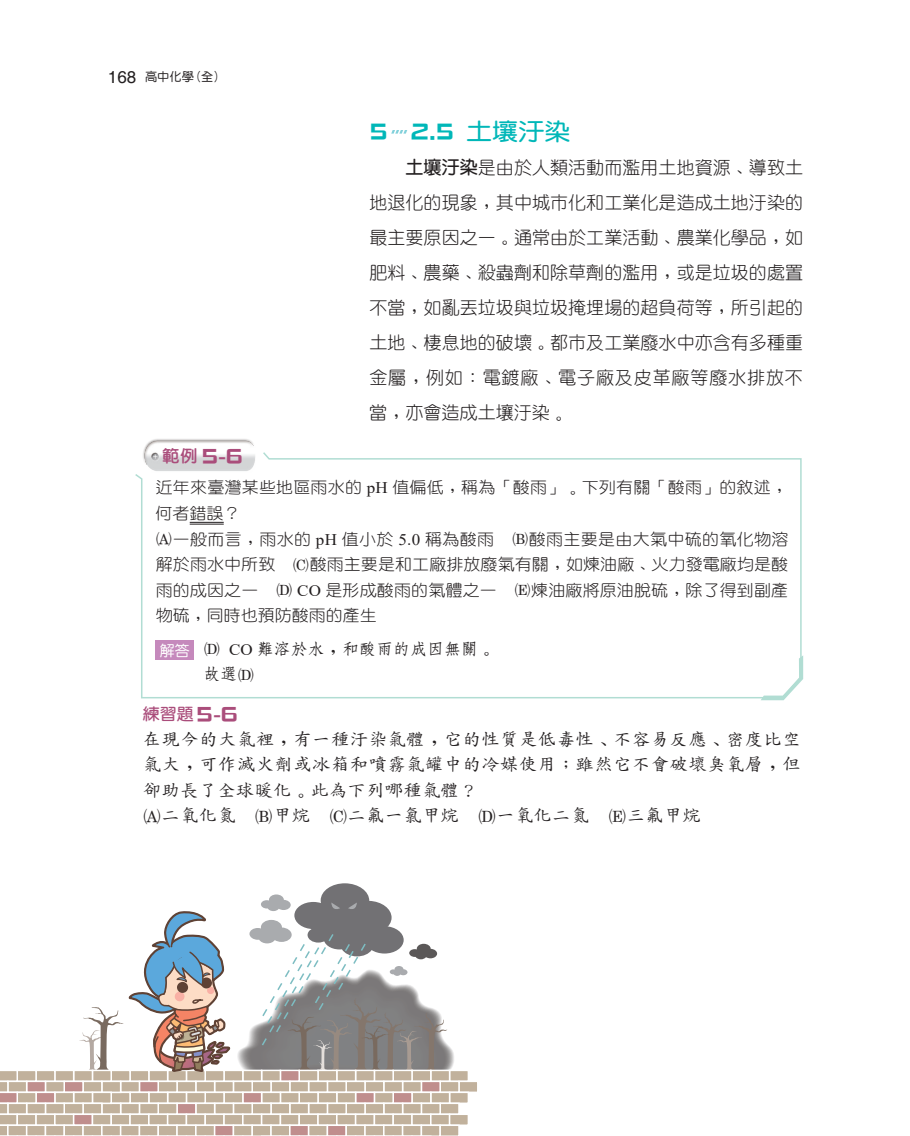
<style>
.page{position:relative;width:910px;height:1136px;background:#fff}
.page>*{position:absolute;margin:0;border:0;box-sizing:border-box;transform-origin:0 0}
.t1{font:26.55px "DF Zong Yi Std W5";color:#00b7b8}
.t2{font:24.45px "DF Zong Yi Std W5";color:#aa4d7b}
.t3{font:18px/35.1px "DF Yuan Std W3";color:#231f20;text-align:justify}
.t4{font:500 17.7px/25.5px "AR Std Kai B5";letter-spacing:.01em;color:#231f20;scale:1.05 1}
.t5{font:16.2px/25.5px "DF Yuan Std W3";letter-spacing:.01em;color:#231f20;scale:1.05 1}
.t6{font:700 16.2px/25.5px "AR Fang Song B5";color:#231f20;scale:1.05 1}
.t7{font:700 16.2px "AR Yuan B5";color:#aa4d7b;scale:1.05 1}
.t8{font:14.85px "DF Yuan Std W5";color:#fff}
.t9{font:12.15px "DF Yuan Std W5";color:#231f20}
.s1{font-family:"Helvetica";font-size:16.95px}
.s2{font-family:"DF Yuan Std W7";font-size:24px}
.s3{font-family:"AR Yuan B5";font-weight:700}
.s4{font-family:"AR Yuan B5";font-weight:300}
.s5{font-family:"HL20"}
.s6{font-family:"AR Yuan B5";font-weight:800;font-size:16.2px}
.s7{font-family:"Times New Roman"}
.s8{font-family:"HL07"}
.s9{font-family:"HL07";font-weight:400}
.s10{font-family:"Times New Roman";font-weight:400}
.s11{font-family:"HL20";font-weight:400}
.s12{font-family:"DF Zong Yi Std W5";font-weight:400;font-size:24.45px}
</style>
<div class="page">
<svg style="left:761px;top:699px;width:24px;height:1px"></svg>
<img style="left:144px;top:439px;width:110px;height:11px">
<svg style="left:135px;top:450px;width:668px;height:249px"></svg>
<hr style="left:190px;top:522px;width:34px;height:1px;background:#231f20">
<hr style="left:190px;top:524px;width:34px;height:1px;background:#231f20">
<svg style="left:156px;top:640px;width:38px;height:19px"></svg>
<div style="left:450px;top:1070px;width:18px;height:11px;background:#c1b19c"></div>
<div style="left:449px;top:1069px;width:20px;height:12px;border:2px solid #fff"></div>
<div style="left:459px;top:1081px;width:19px;height:11px;background:#c1b19c"></div>
<div style="left:458px;top:1080px;width:20px;height:12px;border:2px solid #fff"></div>
<div style="left:450px;top:1092px;width:18px;height:11px;background:#c1b19c"></div>
<div style="left:449px;top:1091px;width:20px;height:12px;border:2px solid #fff"></div>
<div style="left:450px;top:1114px;width:18px;height:11px;background:#c1b19c"></div>
<div style="left:449px;top:1113px;width:20px;height:12px;border:2px solid #fff"></div>
<svg style="left:0;top:883px;width:460px;height:253px"></svg>
<svg style="left:391px;top:130px;width:16px;height:4px"></svg>
<p class="t9" style="left:108px;top:70px;width:117px"><span class="s1">168</span> 高中化學（全）</p>
<h1 class="t1" style="left:369px;top:116px;width:203px">5 2.5 <span class="s2">土壤汙染</span></h1>
<p class="t3" style="left:369px;top:149px;width:435px;text-indent:36px"><span class="s3">土壤汙染</span>是由於人類活動而濫用土地資源<span class="s4">﹑</span>導致土地退化的現象<span class="s4">﹐</span>其中城市化和工業化是造成土地汙染的最主要原因之一<span class="s5">.</span>通常由於工業活動<span class="s4">﹑</span>農業化學品<span class="s4">﹐</span>如肥料<span class="s4">﹑</span>農藥<span class="s4">﹑</span>殺蟲劑和除草劑的濫用<span class="s4">﹐</span>或是垃圾的處置不當<span class="s4">﹐</span>如亂丟垃圾與垃圾掩埋場的超負荷等<span class="s4">﹐</span>所引起的土地<span class="s4">﹑</span>棲息地的破壞<span class="s5">.</span>都市及工業廢水中亦含有多種重金屬<span class="s4">﹐</span>例如：電鍍廠<span class="s4">﹑</span>電子廠及皮革廠等廢水排放不當<span class="s4">﹐</span>亦會造成土壤汙染<span class="s5">.</span></p>
<h2 class="t2" style="left:163px;top:442px;width:82px"><span class="s6">範例</span> 5-6</h2>
<p class="t5" style="left:156px;top:474px;width:604px">近年來臺灣某些地區雨水的 <span class="s7">pH</span> 值偏低<span class="s4">﹐</span>稱為「酸雨」<span class="s5">.</span>下列有關「酸雨」的敘述<span class="s4">﹐</span>何者錯誤？<br><span class="s8">A</span>一般而言<span class="s4">﹐</span>雨水的 <span class="s7">pH</span> 值小於 <span class="s7">5.0</span> 稱為酸雨 <span class="s8">B</span>酸雨主要是由大氣中硫的氧化物溶解於雨水中所致 <span class="s8">C</span>酸雨主要是和工廠排放廢氣有關<span class="s4">﹐</span>如煉油廠<span class="s4">﹑</span>火力發電廠均是酸雨的成因之一 <span class="s8">D</span> <span class="s7">CO</span> 是形成酸雨的氣體之一 <span class="s8">E</span>煉油廠將原油脫硫<span class="s4">﹐</span>除了得到副產物硫<span class="s4">﹐</span>同時也預防酸雨的產生</p>
<p class="t6" style="left:204px;top:636px;width:279px"><span class="s9">D</span> <span class="s10">CO</span> 難溶於水﹐和酸雨的成因無關<span class="s11">.</span>故選<span class="s9">D</span></p>
<p class="t8" style="left:160px;top:642px;width:31px">解答</p>
<p class="t7" style="left:143px;top:706px;width:92px">練習題<span class="s12">5-6</span></p>
<p class="t4" style="left:143px;top:726px;width:628px">在現今的大氣裡﹐有一種汙染氣體﹐它的性質是低毒性﹑不容易反應﹑密度比空氣大﹐可作滅火劑或冰箱和噴霧氣罐中的冷媒使用；雖然它不會破壞臭氧層﹐但卻助長了全球暖化<span class="s11">.</span>此為下列哪種氣體？<br><span class="s9">A</span>二氧化氮 <span class="s9">B</span>甲烷 <span class="s9">C</span>二氟一氯甲烷 <span class="s9">D</span>一氧化二氮 <span class="s9">E</span>三氟甲烷</p>
</div>
